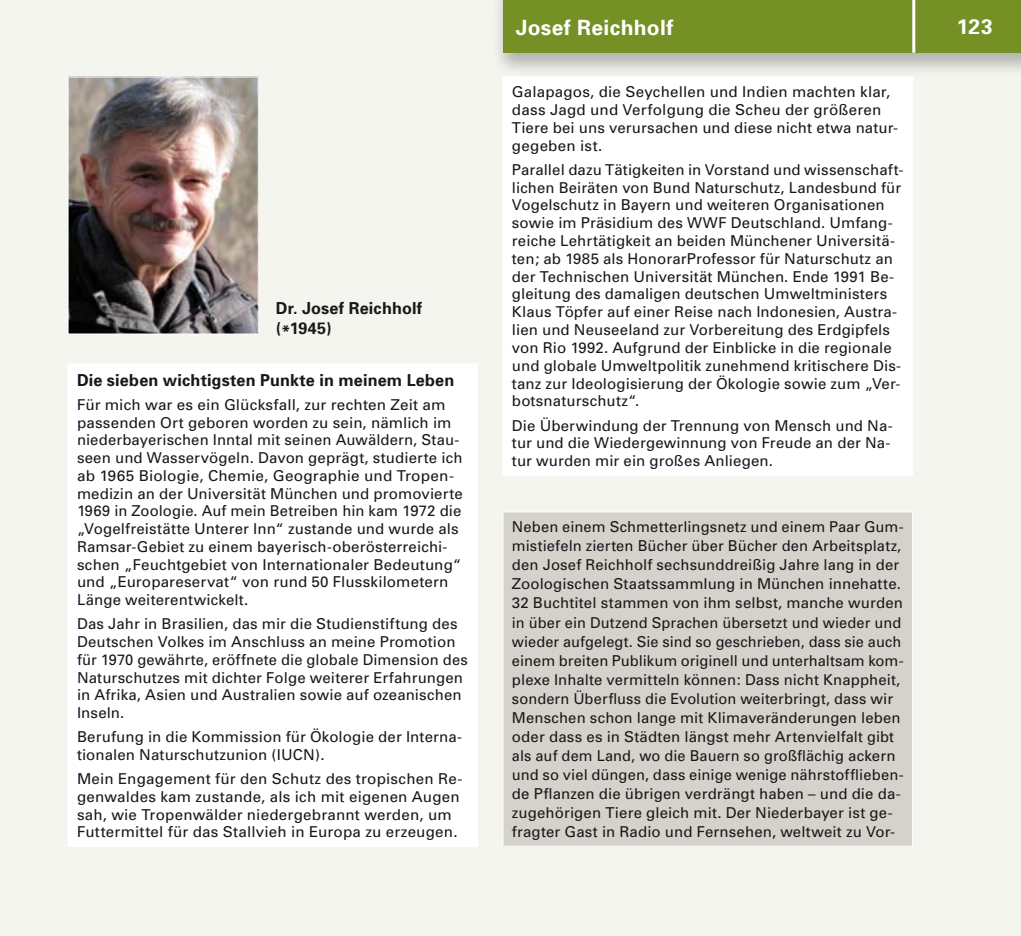
<style>
.page{position:relative;width:1021px;height:936px;background:#fff}
.page>*{position:absolute;margin:0;border:0;box-sizing:border-box;transform-origin:0 0}
.Kopfz_r{font:700 21px "Univers";letter-spacing:.015em;color:#fff}
.Fließtext{font:700 21px "Univers";color:#fff}
.Fließtext-2{font:700 16.5px/19.8px "Univers";letter-spacing:.01em;color:#1a171b}
.Fließtext-3{font:15px/17.7px "Univers";letter-spacing:.01em;color:#1a171b}
</style>
<div class="page">
<div style="left:0;top:0;width:1020px;height:935px;background:#f4f5ee"></div>
<div style="left:491px;top:0;width:529px;height:79px;background:#1a171b;opacity:.3"></div>
<div style="left:503px;top:0;width:517px;height:53px;background:#759024"></div>
<hr style="left:912px;top:0;width:3px;height:53px;background:#fff">
<img style="left:70px;top:79px;width:187px;height:253px">
<div style="left:68px;top:77px;width:191px;height:257px;border:1px solid #fff"></div>
<div style="left:68px;top:364px;width:409px;height:482px;background:#fff"></div>
<div style="left:503px;top:77px;width:409px;height:398px;background:#fff"></div>
<div style="left:503px;top:512px;width:409px;height:334px;background:#d4d2ca"></div>
<div style="left:502px;top:511px;width:410px;height:335px;border:1px solid #fff"></div>
<p class="Fließtext-2" style="left:276px;top:298px;width:148px">Dr. Josef Reichholf (*1945)</p>
<p class="Fließtext-2" style="left:77px;top:370px;width:379px">Die sieben wichtigsten Punkte in meinem Leben</p>
<p class="Fließtext-3" style="left:77px;top:396px;width:387px">Für mich war es ein Glücksfall, zur rechten Zeit am passenden Ort geboren worden zu sein, nämlich im niederbayerischen Inntal mit seinen Auwäldern, Stau&shy;seen und Wasservögeln. Davon geprägt, studierte ich ab 1965 Biologie, Chemie, Geographie und Tropen&shy;medizin an der Universität München und promovierte 1969 in Zoologie. Auf mein Betreiben hin kam 1972 die „Vogelfreistätte Unterer Inn“ zustande und wurde als Ramsar-Gebiet zu einem bayerisch-ober-österreichi&shy;schen „Feuchtgebiet von Internationaler Bedeutung“ und „Europareservat“ von rund 50 Flusskilometern Länge weiterentwickelt.</p>
<p class="Fließtext-3" style="left:77px;top:615px;width:392px">Das Jahr in Brasilien, das mir die Studienstiftung des Deutschen Volkes im Anschluss an meine Promotion für 1970 gewährte, eröffnete die globale Dimension des Naturschutzes mit dichter Folge weiterer Erfahrun-gen in Afrika, Asien und Australien sowie auf ozeanischen Inseln.</p>
<p class="Fließtext-3" style="left:77px;top:728px;width:386px">Berufung in die Kommission für Ökologie der Interna&shy;tionalen Naturschutzunion (IUCN).</p>
<p class="Fließtext-3" style="left:77px;top:770px;width:387px">Mein Engagement für den Schutz des tropischen Re&shy;genwaldes kam zustande, als ich mit eigenen Augen sah, wie Tropenwälder niedergebrannt werden, um Futtermittel für das Stallvieh in Europa zu erzeugen.</p>
<p class="Kopfz_r" style="left:516px;top:15px;width:159px">Josef Reichholf</p>
<p class="Fließtext" style="left:956px;top:14px;width:38px">123</p>
<p class="Fließtext-3" style="left:512px;top:83px;width:388px">Galapagos, die Seychellen und Indien machten klar, dass Jagd und Verfolgung die Scheu der größeren Tiere bei uns verursachen und diese nicht etwa natur&shy;gegeben ist.</p>
<p class="Fließtext-3" style="left:512px;top:161px;width:392px">Parallel dazu Tätigkeiten in Vorstand und wissenschaft&shy;lichen Beiräten von Bund Naturschutz, Landesbund für Vogelschutz in Bayern und weiteren Organisationen sowie im Präsidium des WWF Deutschland. Umfang&shy;reiche Lehrtätigkeit an beiden Münchener Universitä&shy;ten; ab 1985 als HonorarProfessor für Naturschutz an der Technischen Universität München. Ende 1991 Be&shy;gleitung des damaligen deutschen Umweltministers Klaus Töpfer auf einer Reise nach Indonesien, Austra&shy;lien und Neuseeland zur Vorbereitung des Erdgipfels von Rio 1992. Aufgrund der Einblicke in die regionale und globale Umweltpolitik zunehmend kritischere Dis&shy;tanz zur Ideologisierung der Ökologie sowie zum „Ver&shy;botsnaturschutz“.</p>
<p class="Fließtext-3" style="left:512px;top:416px;width:382px">Die Überwindung der Trennung von Mensch und Na&shy;tur und die Wiedergewinnung von Freude an der Na&shy;tur wurden mir ein großes Anliegen.</p>
<p class="Fließtext-3" style="left:512px;top:517px;width:393px;line-height:19px">Neben einem Schmetterlingsnetz und einem Paar Gum&shy;mistiefeln zierten Bücher über Bücher den Arbeitsplatz, den Josef Reichholf sechsunddreißig Jahre lang in der Zoologischen Staatssammlung in München innehatte.<br>32 Buchtitel stammen von ihm selbst, manche wurden in über ein Dutzend Sprachen übersetzt und wieder und wieder aufgelegt. Sie sind so geschrieben, dass sie auch ei-nem breiten Publikum originell und unterhaltsam kom&shy;plexe Inhalte vermitteln können: Dass nicht Knapp-heit, sondern Überfluss die Evolution weiterbringt, dass wir Menschen schon lange mit Klimaveränderungen leben oder dass es in Städten längst mehr Artenvielfalt gibt als auf dem Land, wo die Bauern so großflächig ackern und so viel düngen, dass einige wenige nährstofflieben&shy;de Pflanzen die übrigen verdrängt haben – und die da&shy;zugehörigen Tiere gleich mit. Der Nieder-bayer ist ge&shy;fragter Gast in Radio und Fernsehen, weltweit zu Vor-</p>
</div>
